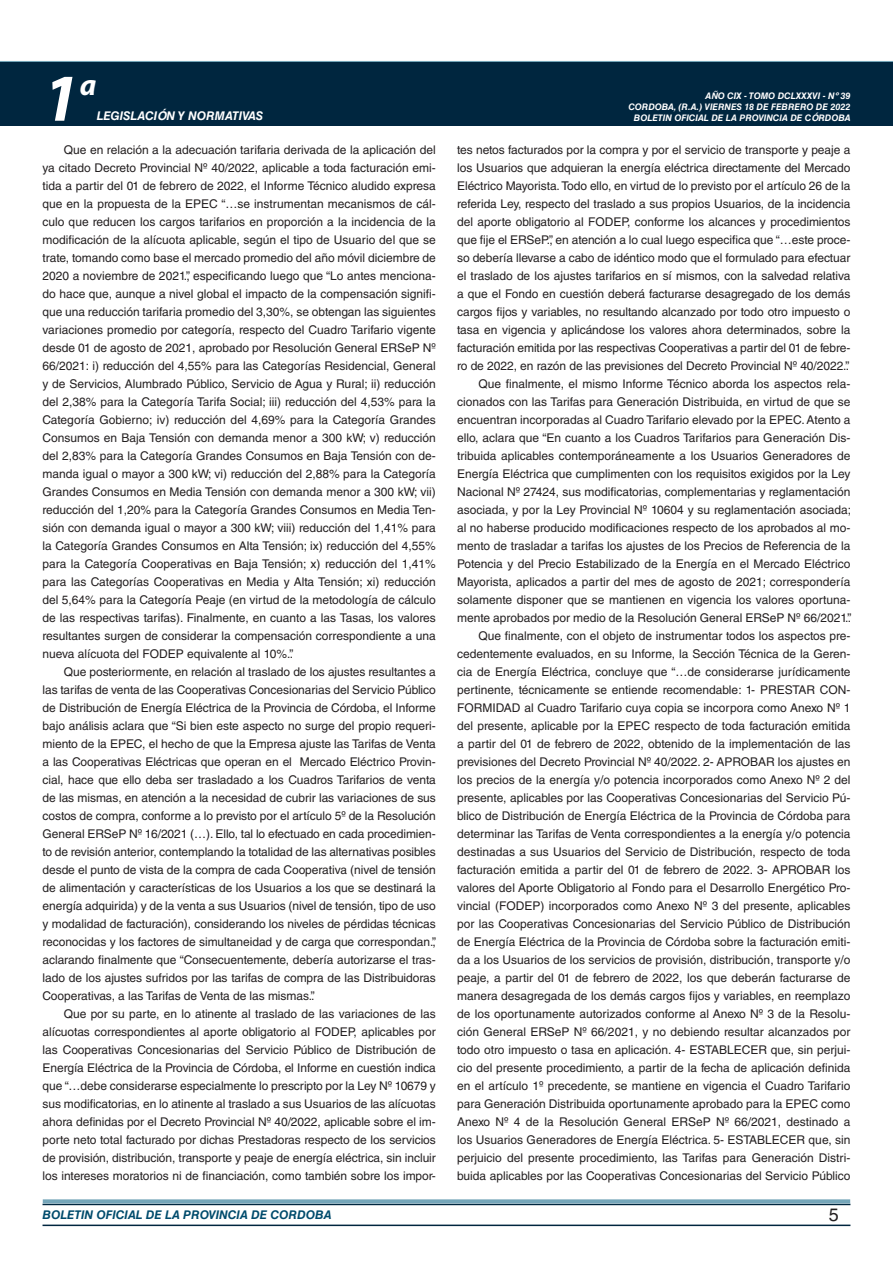
<style>
.page{position:relative;width:893px;height:1263px;background:#fff}
.page>*{position:absolute;margin:0;border:0;box-sizing:border-box;transform-origin:0 0}
.t1{font:italic 700 67.5px "Myriad Pro";color:#fff}
.t2{font:italic 700 30px "Myriad Pro";color:#fff}
.t3{font:18px "Helvetica LT Std";color:#231f20}
.TEXTO_BASE{font:12px/18px "Helvetica LT Std";letter-spacing:-.005em;color:#231f20;text-align:justify}
.t4{font:italic 700 12px "Helvetica LT Std";color:#004b6c}
.t5{font:italic 700 12px "Helvetica LT Std";color:#fff}
.t6{font:italic 700 9px/10.8px "Helvetica LT Std";color:#fff;text-align:right}
</style>
<div class="page">
<div style="left:0;top:61px;width:893px;height:6px;background:#73a5b8"></div>
<div style="left:0;top:62px;width:893px;height:64px;background:#00263f"></div>
<hr style="left:43px;top:1224px;width:807px;height:2px;background:#00263f">
<div style="left:42px;top:1198px;width:809px;height:8px;background:#fff;opacity:.75"></div>
<h1 class="t1" style="left:43px;top:54px;width:38px">1</h1>
<h2 class="t2" style="left:80px;top:66px;width:18px">a</h2>
<p class="t5" style="left:97px;top:109px;width:168px">LEGISLACIÓN Y NORMATIVAS</p>
<p class="TEXTO_BASE" style="left:43px;top:141px;width:395px;text-indent:21px">Que en relación a la adecuación tarifaria derivada de la aplicación del ya citado Decreto Provincial Nº 40/2022, aplicable a toda facturación emi&shy;tida a partir del 01 de febrero de 2022, el Informe Técnico aludido expresa que en la propuesta de la EPEC “…se instrumentan mecanismos de cál&shy;culo que reducen los cargos tarifarios en proporción a la incidencia de la modificación de la alícuota aplicable, según el tipo de Usuario del que se trate, tomando como base el mercado promedio del año móvil diciembre de 2020 a noviembre de 2021.”, especificando luego que “Lo antes menciona&shy;do hace que, aunque a nivel global el impacto de la compensación signifi&shy;que una reducción tarifaria promedio del 3,30%, se obtengan las siguientes variaciones promedio por categoría, respecto del Cuadro Tarifario vigente desde 01 de agosto de 2021, aprobado por Resolución General ERSeP Nº 66/2021: i) reducción del 4,55% para las Categorías Residencial, General y de Servicios, Alumbrado Público, Servicio de Agua y Rural; ii) reducción del 2,38% para la Categoría Tarifa Social; iii) reducción del 4,53% para la Categoría Gobierno; iv) reducción del 4,69% para la Categoría Grandes Consumos en Baja Tensión con demanda menor a 300 kW; v) reducción del 2,83% para la Categoría Grandes Consumos en Baja Tensión con de&shy;manda igual o mayor a 300 kW; vi) reducción del 2,88% para la Categoría Grandes Consumos en Media Tensión con demanda menor a 300 kW; vii) reducción del 1,20% para la Categoría Grandes Consumos en Media Ten&shy;sión con demanda igual o mayor a 300 kW; viii) reducción del 1,41% para la Categoría Grandes Consumos en Alta Tensión; ix) reducción del 4,55% para la Categoría Cooperativas en Baja Tensión; x) reducción del 1,41% para las Categorías Cooperativas en Media y Alta Tensión; xi) reducción del 5,64% para la Categoría Peaje (en virtud de la metodología de cálculo de las respectivas tarifas). Finalmente, en cuanto a las Tasas, los valores resultantes surgen de considerar la compensación correspondiente a una nueva alícuota del FODEP equivalente al 10%.”.</p>
<p class="TEXTO_BASE" style="left:43px;top:663px;width:395px;text-indent:21px">Que posteriormente, en relación al traslado de los ajustes resultantes a las tarifas de venta de las Cooperativas Concesionarias del Servicio Público de Distribución de Energía Eléctrica de la Provincia de Córdoba, el Informe bajo análisis aclara que “Si bien este aspecto no surge del propio requeri&shy;miento de la EPEC, el hecho de que la Empresa ajuste las Tarifas de Venta a las Cooperativas Eléctricas que operan en el Mercado Eléctrico Provin&shy;cial, hace que ello deba ser trasladado a los Cuadros Tarifarios de venta de las mismas, en atención a la necesidad de cubrir las variaciones de sus costos de compra, conforme a lo previsto por el artículo 5º de la Resolución General ERSeP Nº 16/2021 (…). Ello, tal lo efectuado en cada procedimien&shy;to de revisión anterior, contemplando la totalidad de las alternativas posibles desde el punto de vista de la compra de cada Cooperativa (nivel de tensión de alimentación y características de los Usuarios a los que se destinará la energía adquirida) y de la venta a sus Usuarios (nivel de tensión, tipo de uso y modalidad de facturación), considerando los niveles de pérdidas técnicas reconocidas y los factores de simultaneidad y de carga que correspondan.”, aclarando finalmente que “Consecuentemente, debería autorizarse el tras&shy;lado de los ajustes sufridos por las tarifas de compra de las Distribuidoras Cooperativas, a las Tarifas de Venta de las mismas.”.</p>
<p class="TEXTO_BASE" style="left:43px;top:1005px;width:395px;text-indent:21px">Que por su parte, en lo atinente al traslado de las variaciones de las alícuotas correspondientes al aporte obligatorio al FODEP, aplicables por las Cooperativas Concesionarias del Servicio Público de Distribución de Energía Eléctrica de la Provincia de Córdoba, el Informe en cuestión indica que “…debe considerarse especialmente lo prescripto por la Ley Nº 10679 y sus modificatorias, en lo atinente al traslado a sus Usuarios de las alícuotas ahora definidas por el Decreto Provincial Nº 40/2022, aplicable sobre el im&shy;porte neto total facturado por dichas Prestadoras respecto de los servicios de provisión, distribución, transporte y peaje de energía eléctrica, sin incluir los intereses moratorios ni de financiación, como también sobre los impor-</p>
<p class="t6" style="left:628px;top:91px;width:224px">AÑO CIX - TOMO DCLXXXVI - Nº 39<br>CORDOBA, (R.A.) VIERNES 18 DE FEBRERO DE 2022<br>BOLETIN OFICIAL DE LA PROVINCIA DE CÓRDOBA</p>
<p class="TEXTO_BASE" style="left:457px;top:141px;width:395px">tes netos facturados por la compra y por el servicio de transporte y peaje a los Usuarios que adquieran la energía eléctrica directamente del Mercado Eléctrico Mayorista. Todo ello, en virtud de lo previsto por el artículo 26 de la referida Ley, respecto del traslado a sus propios Usuarios, de la incidencia del aporte obligatorio al FODEP, conforme los alcances y procedimientos que fije el ERSeP.”, en atención a lo cual luego especifica que “…este proce&shy;so debería llevarse a cabo de idéntico modo que el formulado para efectuar el traslado de los ajustes tarifarios en sí mismos, con la salvedad relativa a que el Fondo en cuestión deberá facturarse desagregado de los demás cargos fijos y variables, no resultando alcanzado por todo otro impuesto o tasa en vigencia y aplicándose los valores ahora determinados, sobre la facturación emitida por las respectivas Cooperativas a partir del 01 de febre&shy;ro de 2022, en razón de las previsiones del Decreto Provincial Nº 40/2022.”.</p>
<p class="TEXTO_BASE" style="left:457px;top:375px;width:396px;text-indent:21px">Que finalmente, el mismo Informe Técnico aborda los aspectos rela&shy;cionados con las Tarifas para Generación Distribuida, en virtud de que se encuentran incorporadas al Cuadro Tarifario elevado por la EPEC. Atento a ello, aclara que “En cuanto a los Cuadros Tarifarios para Generación Dis&shy;tribuida aplicables contemporáneamente a los Usuarios Generadores de Energía Eléctrica que cumplimenten con los requisitos exigidos por la Ley Nacional Nº 27424, sus modificatorias, complementarias y reglamentación asociada, y por la Ley Provincial Nº 10604 y su reglamentación asociada; al no haberse producido modificaciones respecto de los aprobados al mo&shy;mento de trasladar a tarifas los ajustes de los Precios de Referencia de la Potencia y del Precio Estabilizado de la Energía en el Mercado Eléctrico Mayorista, aplicados a partir del mes de agosto de 2021; correspondería solamente disponer que se mantienen en vigencia los valores oportuna&shy;mente aprobados por medio de la Resolución General ERSeP Nº 66/2021.”.</p>
<p class="TEXTO_BASE" style="left:457px;top:627px;width:395px;text-indent:21px">Que finalmente, con el objeto de instrumentar todos los aspectos pre&shy;cedentemente evaluados, en su Informe, la Sección Técnica de la Geren&shy;cia de Energía Eléctrica, concluye que “…de considerarse jurídicamente pertinente, técnicamente se entiende recomendable: 1- PRESTAR CON-FORMIDAD al Cuadro Tarifario cuya copia se incorpora como Anexo Nº 1 del presente, aplicable por la EPEC respecto de toda facturación emitida a partir del 01 de febrero de 2022, obtenido de la implementación de las previsiones del Decreto Provincial Nº 40/2022. 2- APROBAR los ajustes en los precios de la energía y/o potencia incorporados como Anexo Nº 2 del presente, aplicables por las Cooperativas Concesionarias del Servicio Pú&shy;blico de Distribución de Energía Eléctrica de la Provincia de Córdoba para determinar las Tarifas de Venta correspondientes a la energía y/o potencia destinadas a sus Usuarios del Servicio de Distribución, respecto de toda facturación emitida a partir del 01 de febrero de 2022. 3- APROBAR los valores del Aporte Obligatorio al Fondo para el Desarrollo Energético Pro&shy;vincial (FODEP) incorporados como Anexo Nº 3 del presente, aplicables por las Cooperativas Concesionarias del Servicio Público de Distribución de Energía Eléctrica de la Provincia de Córdoba sobre la facturación emiti&shy;da a los Usuarios de los servicios de provisión, distribución, transporte y/o peaje, a partir del 01 de febrero de 2022, los que deberán facturarse de manera desagregada de los demás cargos fijos y variables, en reemplazo de los oportunamente autorizados conforme al Anexo Nº 3 de la Resolu&shy;ción General ERSeP Nº 66/2021, y no debiendo resultar alcanzados por todo otro impuesto o tasa en aplicación. 4- ESTABLECER que, sin perjui&shy;cio del presente procedimiento, a partir de la fecha de aplicación definida en el artículo 1º precedente, se mantiene en vigencia el Cuadro Tarifario para Generación Distribuida oportunamente aprobado para la EPEC como Anexo Nº 4 de la Resolución General ERSeP Nº 66/2021, destinado a los Usuarios Generadores de Energía Eléctrica. 5- ESTABLECER que, sin perjuicio del presente procedimiento, las Tarifas para Generación Distri&shy;buida aplicables por las Cooperativas Concesionarias del Servicio Público</p>
<p class="t4" style="left:43px;top:1208px;width:290px">BOLETIN OFICIAL DE LA PROVINCIA DE CORDOBA</p>
<h3 class="t3" style="left:829px;top:1204px;width:12px">5</h3>
</div>
